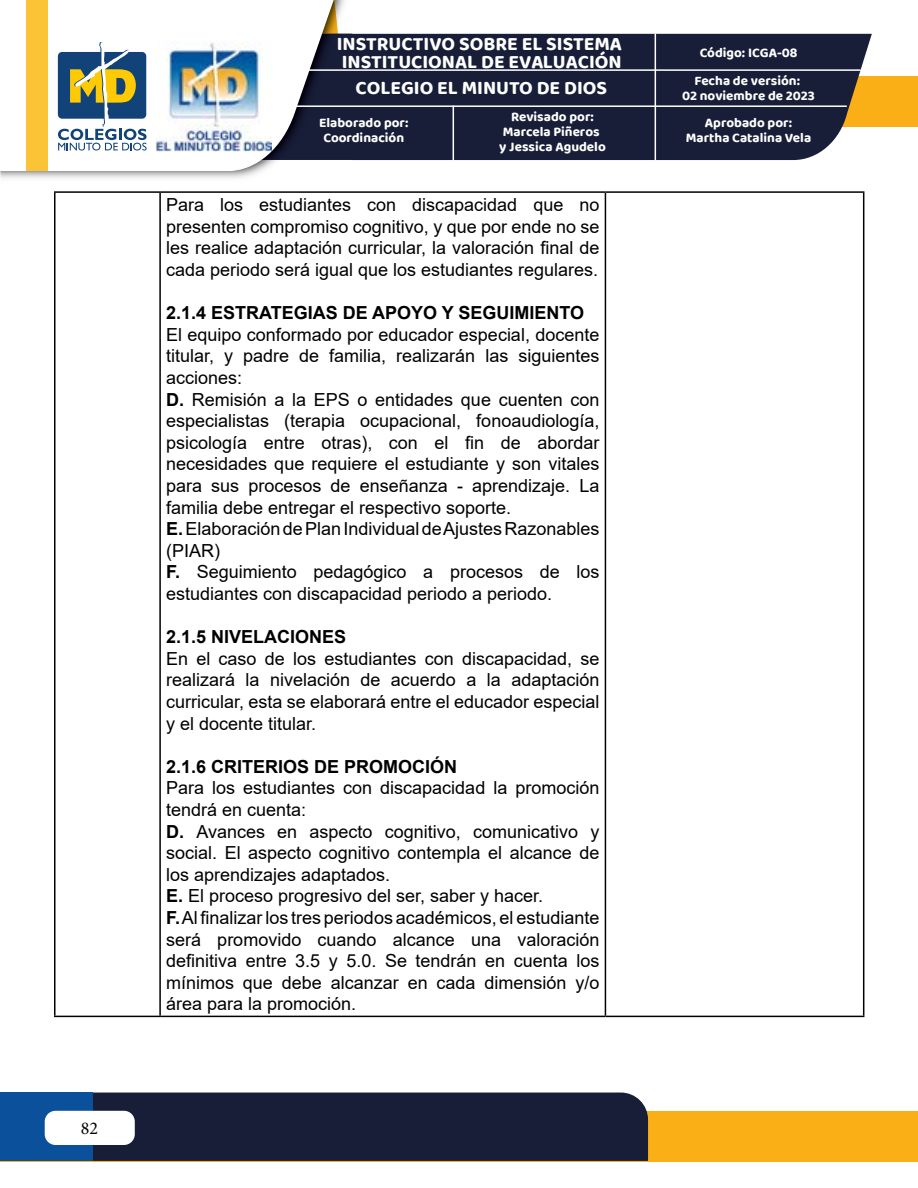
<style>
.page{position:relative;width:918px;height:1188px;background:#fff}
.page>*{position:absolute;margin:0;border:0;box-sizing:border-box;transform-origin:0 0}
.t1{font:700 19.5px/18px "Baloo 2";color:#fff}
.t2{font:18px/21.6px "Arial";color:#000;text-align:justify}
.t3{font:700 18px "Arial";color:#000}
.t4{font:18px "Minion Pro";color:#000}
.t5{font:700 13.5px/15px "Baloo 2";color:#fff;text-align:center}
.s1{font-weight:700}
</style>
<div class="page">
<div style="left:524px;top:76px;width:394px;height:51px;background:#f9af15"></div>
<div style="left:1px;top:1111px;width:917px;height:51px;background:#f9af15"></div>
<div style="left:352px;top:34px;width:520px;height:126px;background:#181e38"></div>
<img style="left:338px;top:0;width:14px;height:34px">
<img style="left:336px;top:0;width:2px;height:34px">
<div style="left:336px;top:34px;width:16px;height:126px;background:#181e38"></div>
<svg style="left:26px;top:0;width:310px;height:171px"></svg>
<div style="left:26px;top:1px;width:21px;height:170px;background:#fbc437"></div>
<hr style="left:291px;top:69px;width:570px;height:2px;background:#fff">
<hr style="left:270px;top:105px;width:577px;height:2px;background:#fff">
<hr style="left:655px;top:33px;width:1px;height:128px;background:#fff">
<hr style="left:453px;top:105px;width:1px;height:56px;background:#fff">
<div style="left:92px;top:1093px;width:556px;height:68px;background:#181e38"></div>
<div style="left:0;top:1093px;width:92px;height:68px;background:#0a509a"></div>
<svg style="left:58px;top:42px;width:89px;height:109px"></svg>
<div style="left:45px;top:1111px;width:90px;height:34px;background:#fff;border-radius:11px"></div>
<img style="left:156px;top:41px;width:116px;height:110px">
<hr style="left:54px;top:191px;width:106px;height:2px;background:#000">
<hr style="left:54px;top:193px;width:2px;height:823px;background:#000">
<hr style="left:160px;top:191px;width:445px;height:2px;background:#000">
<hr style="left:159px;top:193px;width:2px;height:823px;background:#000">
<hr style="left:605px;top:191px;width:259px;height:2px;background:#000">
<hr style="left:605px;top:193px;width:1px;height:823px;background:#000">
<hr style="left:863px;top:193px;width:1px;height:823px;background:#000">
<hr style="left:54px;top:1016px;width:106px;height:1px;background:#000">
<hr style="left:160px;top:1016px;width:445px;height:1px;background:#000">
<hr style="left:605px;top:1016px;width:259px;height:1px;background:#000">
<p class="t4" style="left:81px;top:1116px;width:19px">82</p>
<p class="t1" style="left:337px;top:35px;width:287px">INSTRUCTIVO SOBRE EL SISTEMA<br>INSTITUCIONAL DE EVALUACIÓN</p>
<p class="t5" style="left:694px;top:39px;width:107px;line-height:28px">Código: ICGA-08<br>Fecha de versión:</p>
<p class="t5" style="left:682px;top:88px;width:134px">02 noviembre de 2023</p>
<p class="t5" style="left:319px;top:115px;width:91px">Elaborado por:<br>Coordinación</p>
<p class="t5" style="left:499px;top:109px;width:108px">Revisado por:<br>Marcela Piñeros y Jessica Agudelo</p>
<p class="t5" style="left:686px;top:115px;width:127px">Aprobado por:<br>Martha Catalina Vela</p>
<p class="t1" style="left:356px;top:78px;width:253px">COLEGIO EL MINUTO DE DIOS</p>
<p class="t2" style="left:166px;top:194px;width:435px">Para los estudiantes con discapacidad que no presenten compromiso cognitivo, y que por ende no se les realice adaptación curricular, la valoración final de cada periodo será igual que los estudiantes regulares.</p>
<p class="t3" style="left:166px;top:300px;width:420px">2.1.4 ESTRATEGIAS DE APOYO Y SEGUIMIENTO</p>
<p class="t2" style="left:166px;top:324px;width:435px;text-align:left">El equipo conformado por educador especial, docente titular, y padre de familia, realizarán las siguientes acciones:<br><span class="s1">D.</span> Remisión a la EPS o entidades que cuenten con especialistas (terapia ocupacional, fonoaudiología, psicología entre otras), con el fin de abordar necesidades que requiere el estudiante y son vitales para sus procesos de enseñanza - aprendizaje. La familia debe entregar el respectivo soporte.<br><span class="s1">E.</span> Elaboración de Plan Individual de Ajustes Razonables (PIAR)<br><span class="s1">F.</span> Seguimiento pedagógico a procesos de los estudiantes con discapacidad periodo a periodo.</p>
<p class="t3" style="left:166px;top:624px;width:182px">2.1.5 NIVELACIONES</p>
<p class="t2" style="left:166px;top:648px;width:435px">En el caso de los estudiantes con discapacidad, se realizará la nivelación de acuerdo a la adaptación curricular, esta se elaborará entre el educador especial y el docente titular.</p>
<p class="t3" style="left:166px;top:754px;width:293px">2.1.6 CRITERIOS DE PROMOCIÓN</p>
<p class="t2" style="left:166px;top:777px;width:435px;text-align:left">Para los estudiantes con discapacidad la promoción tendrá en cuenta:<br><span class="s1">D.</span> Avances en aspecto cognitivo, comunicativo y social. El aspecto cognitivo contempla el alcance de los aprendizajes adaptados.<br><span class="s1">E.</span> El proceso progresivo del ser, saber y hacer.<br><span class="s1">F.</span> Al finalizar los tres periodos académicos, el estudiante será promovido cuando alcance una valoración definitiva entre 3.5 y 5.0. Se tendrán en cuenta los mínimos que debe alcanzar en cada dimensión y/o área para la promoción.</p>
</div>
